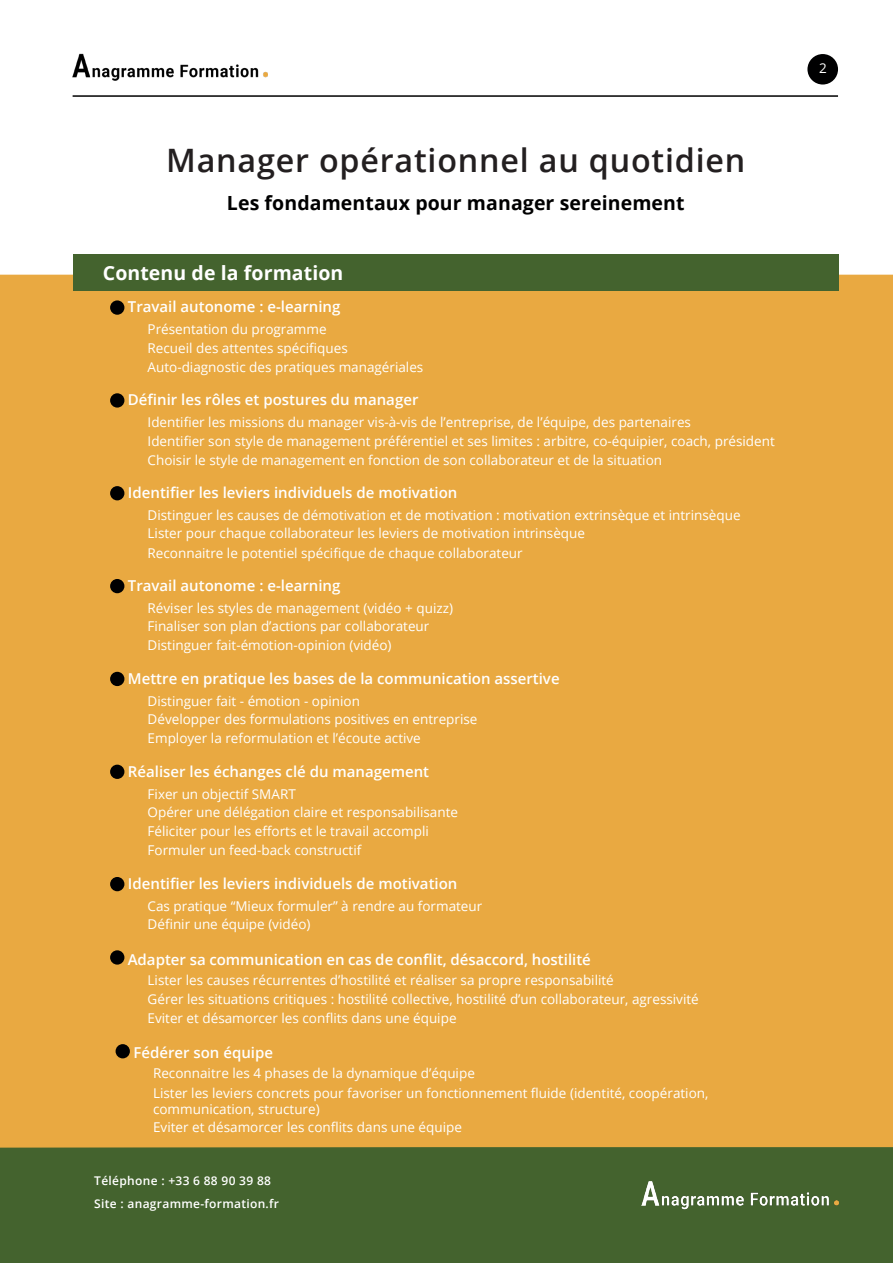
<style>
.page{position:relative;width:893px;height:1263px;background:#fff}
.page>*{position:absolute;margin:0;border:0;box-sizing:border-box;transform-origin:0 0}
.Heading_1___36pt{font:600 32.25px "Open Sans";letter-spacing:.025em;color:#231f20}
.Heading_4___12pt{font:700 19.5px "Open Sans";letter-spacing:.005em;color:#000001}
.Heading_4___12pt-2{font:700 19.5px "Open Sans";letter-spacing:.005em;color:#fff}
.Body___9pt_Left_Just{font:600 15px "Open Sans";color:#fff}
.Body___9pt_Left_Just-2{font:13.5px "Open Sans";color:#fff}
.Body___9pt_Align_Cen{font:13.5px "Open Sans";color:#fff}
.Body___7pt{font:600 12px "Open Sans";letter-spacing:.025em;color:#fff}
</style>
<div class="page">
<img style="left:73px;top:53px;width:195px;height:28px">
<div style="left:0;top:1148px;width:893px;height:115px;background:#44632e"></div>
<hr style="left:73px;top:95px;width:765px;height:2px;background:#000001">
<div style="left:807px;top:54px;width:31px;height:31px;background:#000001;border-radius:50%"></div>
<img style="left:641px;top:1181px;width:197px;height:29px">
<div style="left:0;top:275px;width:893px;height:873px;background:#e9a941"></div>
<div style="left:110px;top:393px;width:14px;height:15px;background:#000001;border-radius:50%"></div>
<div style="left:110px;top:765px;width:14px;height:14px;background:#000001;border-radius:50%"></div>
<div style="left:110px;top:579px;width:14px;height:14px;background:#000001;border-radius:50%"></div>
<div style="left:110px;top:950px;width:14px;height:14px;background:#000001;border-radius:50%"></div>
<div style="left:116px;top:1044px;width:14px;height:14px;background:#000001;border-radius:50%"></div>
<div style="left:110px;top:300px;width:14px;height:15px;background:#000001;border-radius:50%"></div>
<div style="left:110px;top:672px;width:14px;height:14px;background:#000001;border-radius:50%"></div>
<div style="left:110px;top:486px;width:14px;height:14px;background:#000001;border-radius:50%"></div>
<div style="left:110px;top:877px;width:14px;height:14px;background:#000001;border-radius:50%"></div>
<div style="left:73px;top:254px;width:765px;height:37px;background:#44632e"></div>
<p class="Heading_1___36pt" style="left:166px;top:138px;width:581px">Manager opérationnel au quotidien</p>
<p class="Heading_4___12pt" style="left:227px;top:189px;width:459px">Les fondamentaux pour manager sereinement</p>
<p class="Heading_4___12pt-2" style="left:103px;top:259px;width:242px">Contenu de la formation</p>
<p class="Body___9pt_Left_Just" style="left:128px;top:297px;width:214px">Travail autonome : e-learning</p>
<p class="Body___9pt_Left_Just-2" style="left:148px;top:320px;width:181px">Présentation du programme</p>
<p class="Body___9pt_Left_Just-2" style="left:148px;top:339px;width:202px">Recueil des attentes spécifiques</p>
<p class="Body___9pt_Left_Just-2" style="left:148px;top:358px;width:277px">Auto-diagnostic des pratiques managériales</p>
<p class="Body___9pt_Left_Just" style="left:128px;top:390px;width:292px">Définir les rôles et postures du manager</p>
<p class="Body___9pt_Left_Just-2" style="left:148px;top:413px;width:545px">Identifier les missions du manager vis-à-vis de l’entreprise, de l’équipe, des partenaires</p>
<p class="Body___9pt_Left_Just-2" style="left:148px;top:431px;width:629px">Identifier son style de management préférentiel et ses limites : arbitre, co-équipier, coach, président</p>
<p class="Body___9pt_Left_Just-2" style="left:148px;top:450px;width:516px">Choisir le style de management en fonction de son collaborateur et de la situation</p>
<p class="Body___9pt_Left_Just" style="left:128px;top:482px;width:331px">Identifier les leviers individuels de motivation</p>
<p class="Body___9pt_Left_Just-2" style="left:148px;top:506px;width:594px">Distinguer les causes de démotivation et de motivation : motivation extrinsèque et intrinsèque</p>
<p class="Body___9pt_Left_Just-2" style="left:148px;top:524px;width:439px">Lister pour chaque collaborateur les leviers de motivation intrinsèque</p>
<p class="Body___9pt_Left_Just-2" style="left:148px;top:543px;width:377px">Reconnaitre le potentiel spécifique de chaque collaborateur</p>
<p class="Body___9pt_Left_Just" style="left:128px;top:575px;width:214px">Travail autonome : e-learning</p>
<p class="Body___9pt_Left_Just-2" style="left:148px;top:599px;width:307px">Réviser les styles de management (vidéo + quizz)</p>
<p class="Body___9pt_Left_Just-2" style="left:148px;top:617px;width:283px">Finaliser son plan d’actions par collaborateur</p>
<p class="Body___9pt_Left_Just-2" style="left:148px;top:636px;width:245px">Distinguer fait-émotion-opinion (vidéo)</p>
<p class="Body___9pt_Left_Just" style="left:128px;top:668px;width:433px">Mettre en pratique les bases de la communication assertive</p>
<p class="Body___9pt_Left_Just-2" style="left:148px;top:691px;width:214px">Distinguer fait - émotion - opinion</p>
<p class="Body___9pt_Left_Just-2" style="left:148px;top:710px;width:331px">Développer des formulations positives en entreprise</p>
<p class="Body___9pt_Left_Just-2" style="left:148px;top:729px;width:275px">Employer la reformulation et l’écoute active</p>
<p class="Body___9pt_Left_Just" style="left:128px;top:761px;width:303px">Réaliser les échanges clé du management</p>
<p class="Body___9pt_Left_Just-2" style="left:148px;top:784px;width:150px">Fixer un objectif SMART</p>
<p class="Body___9pt_Left_Just-2" style="left:148px;top:803px;width:312px">Opérer une délégation claire et responsabilisante</p>
<p class="Body___9pt_Left_Just-2" style="left:148px;top:822px;width:283px">Féliciter pour les efforts et le travail accompli</p>
<p class="Body___9pt_Left_Just-2" style="left:148px;top:841px;width:215px">Formuler un feed-back constructif</p>
<p class="Body___9pt_Left_Just" style="left:128px;top:873px;width:331px">Identifier les leviers individuels de motivation</p>
<p class="Body___9pt_Left_Just-2" style="left:148px;top:897px;width:336px">Cas pratique “Mieux formuler” à rendre au formateur</p>
<p class="Body___9pt_Left_Just-2" style="left:148px;top:915px;width:164px">Définir une équipe (vidéo)</p>
<p class="Body___9pt_Left_Just" style="left:128px;top:949px;width:465px">Adapter sa communication en cas de conflit, désaccord, hostilité</p>
<p class="Body___9pt_Left_Just-2" style="left:148px;top:970px;width:468px">Lister les causes récurrentes d’hostilité et réaliser sa propre responsabilité</p>
<p class="Body___9pt_Left_Just-2" style="left:148px;top:989px;width:553px">Gérer les situations critiques : hostilité collective, hostilité d’un collaborateur, agressivité</p>
<p class="Body___9pt_Left_Just-2" style="left:148px;top:1008px;width:310px">Eviter et désamorcer les conflits dans une équipe</p>
<p class="Body___9pt_Left_Just" style="left:133px;top:1043px;width:141px">Fédérer son équipe</p>
<p class="Body___9pt_Left_Just-2" style="left:153px;top:1064px;width:323px">Reconnaitre les 4 phases de la dynamique d’équipe</p>
<p class="Body___9pt_Left_Just-2" style="left:153px;top:1083px;width:557px">Lister les leviers concrets pour favoriser un fonctionnement fluide (identité, coopération,</p>
<p class="Body___9pt_Left_Just-2" style="left:153px;top:1100px;width:168px">communication, structure)</p>
<p class="Body___9pt_Left_Just-2" style="left:153px;top:1118px;width:310px">Eviter et désamorcer les conflits dans une équipe</p>
<p class="Body___7pt" style="left:94px;top:1172px;width:178px">Téléphone : +33 6 88 90 39 88</p>
<p class="Body___7pt" style="left:94px;top:1195px;width:186px">Site : anagramme-formation.fr</p>
<p class="Body___9pt_Align_Cen" style="left:819px;top:59px;width:9px">2</p>
</div>
